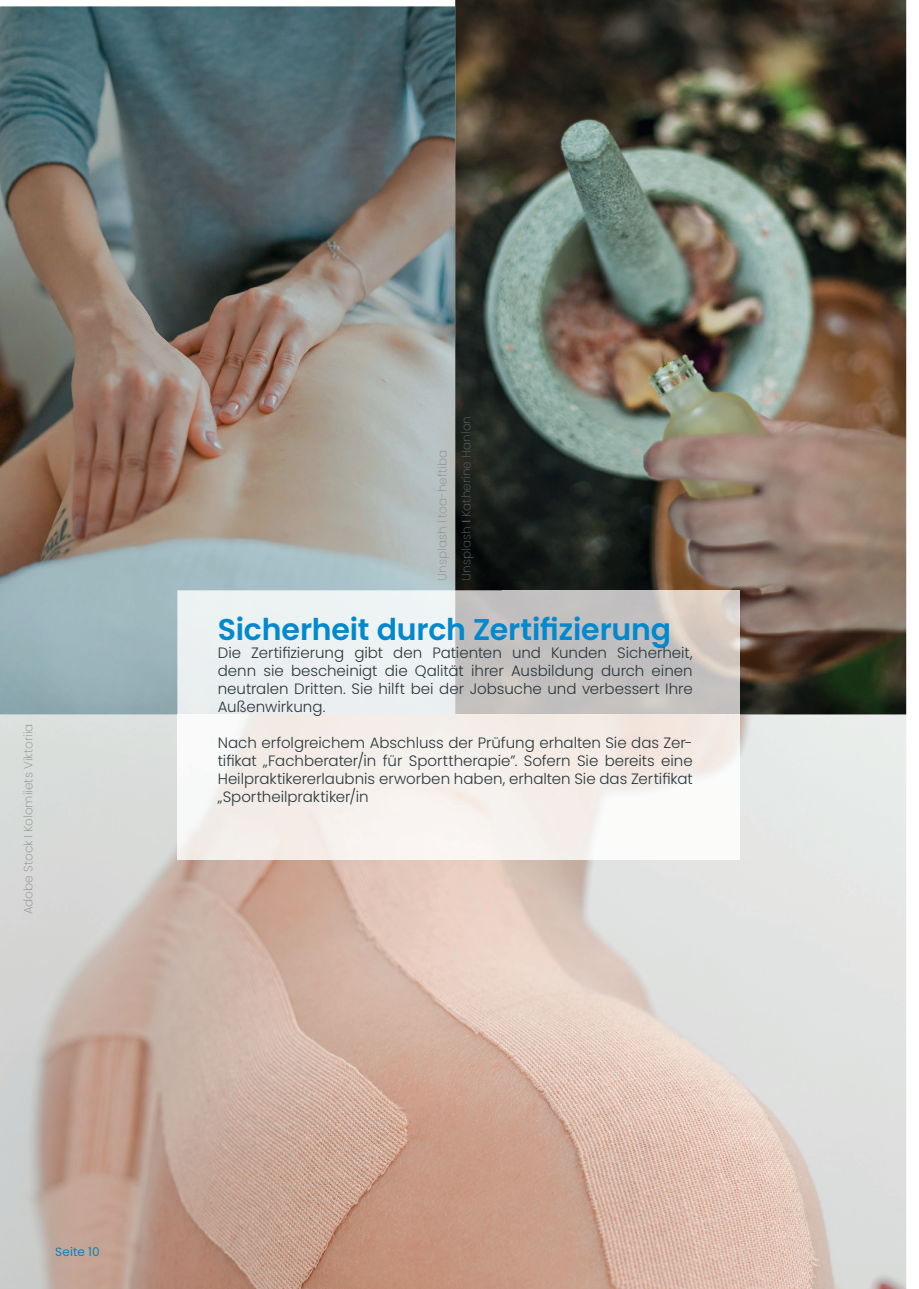
<style>
.page{position:relative;width:919px;height:1289px;background:#fff}
.page>*{position:absolute;margin:0;border:0;box-sizing:border-box;transform-origin:0 0}
.t1{font:600 30px "Poppins";letter-spacing:-.005em;color:#0089cf}
.t2{font:300 15px/18px "Poppins";color:#2b373c;text-align:justify}
.t3{font:200 12px/24px "Poppins";letter-spacing:.01em;color:#636366}
.t4{font:200 12px "Poppins";letter-spacing:.01em;color:#8a8c8f}
.t5{font:12px "Poppins";letter-spacing:.01em;color:#0382c6}
.s1{color:#8a8c8f}
.s2{font-family:"Josefin Sans";font-weight:700}
</style>
<div class="page">
<img style="left:0;top:6px;width:455px;height:708px">
<img style="left:455px;top:0;width:451px;height:714px">
<img style="left:0;top:714px;width:906px;height:574px">
<div style="left:178px;top:590px;width:277px;height:124px;background:#ecf1f1"></div>
<img style="left:455px;top:590px;width:284px;height:124px">
<img style="left:178px;top:714px;width:561px;height:145px">
<p class="t4" style="left:21px;top:914px;width:192px;rotate:-90deg">Adobe Stock I Kolomiiets Viktoriia</p>
<p class="t3" style="left:430px;top:580px;width:166px;rotate:-90deg"><span class="s1">Unsplash I toa-heftiba<br></span>Unsplash <span class="s2">I</span> Katherine Hanlon</p>
<h1 class="t1" style="left:218px;top:612px;width:455px">Sicherheit durch Zertifizierung</h1>
<p class="t2" style="left:218px;top:643px;width:476px">Die Zertifizierung gibt den Patienten und Kunden Sicherheit, denn sie bescheinigt die Qalität ihrer Ausbildung durch einen neutralen Dritten. Sie hilft bei der Jobsuche und verbessert Ihre Außenwirkung.</p>
<p class="t2" style="left:218px;top:733px;width:476px">Nach erfolgreichem Abschluss der Prüfung erhalten Sie das Zer&shy;tifikat „Fachberater/in für Sporttherapie”. Sofern Sie bereits eine Heilpraktikererlaubnis erworben haben, erhalten Sie das Zertifikat „Sportheilpraktiker/in</p>
<p class="t5" style="left:55px;top:1244px;width:46px">Seite 10</p>
</div>
